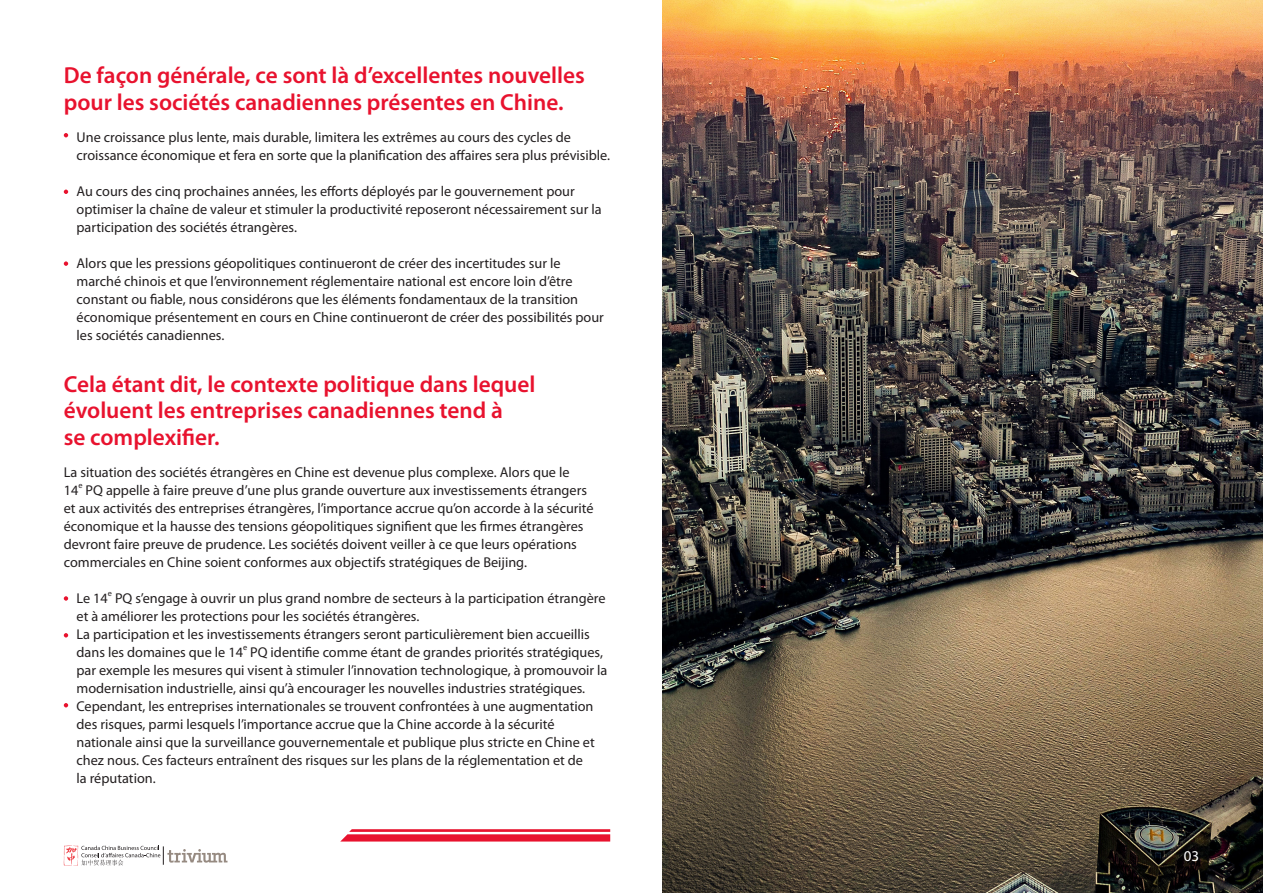
<style>
.page{position:relative;width:1263px;height:893px;background:#fff}
.page>*{position:absolute;margin:0;border:0;box-sizing:border-box;transform-origin:0 0}
.t1{font:600 23.25px/26.4px "Myriad Pro";color:#e8122e}
.t2{font:15px "Myriad Pro";color:#fff}
.t3{font:14.25px/18px "Myriad Pro";color:#231f20}
.t4{font:8.25px "Myriad Pro";color:#231f20}
</style>
<div class="page">
<svg style="left:64px;top:703px;width:4px;height:4px"></svg>
<svg style="left:64px;top:596px;width:4px;height:5px"></svg>
<svg style="left:64px;top:633px;width:4px;height:4px"></svg>
<svg style="left:64px;top:133px;width:4px;height:4px"></svg>
<svg style="left:64px;top:190px;width:4px;height:4px"></svg>
<svg style="left:64px;top:261px;width:4px;height:5px"></svg>
<svg style="left:341px;top:829px;width:269px;height:12px"></svg>
<img style="left:662px;top:0;width:601px;height:893px">
<svg style="left:64px;top:846px;width:163px;height:19px"></svg>
<p class="t1" style="left:64px;top:62px;width:523px">De façon générale, ce sont là d’excellentes nouvelles pour les sociétés canadiennes présentes en Chine.</p>
<p class="t3" style="left:77px;top:128px;width:535px">Une croissance plus lente, mais durable, limitera les extrêmes au cours des cycles de croissance économique et fera en sorte que la planification des affaires sera plus prévisible.</p>
<p class="t3" style="left:77px;top:182px;width:527px">Au cours des cinq prochaines années, les efforts déployés par le gouvernement pour optimiser la chaîne de valeur et stimuler la productivité reposeront nécessairement sur la participation des sociétés étrangères.</p>
<p class="t3" style="left:77px;top:254px;width:529px">Alors que les pressions géopolitiques continueront de créer des incertitudes sur le marché chinois et que l’environnement réglementaire national est encore loin d’être constant ou fiable, nous considérons que les éléments fondamentaux de la transition économique présentement en cours en Chine continueront de créer des possibilités pour les sociétés canadiennes.</p>
<p class="t1" style="left:64px;top:370px;width:473px">Cela étant dit, le contexte politique dans lequel évoluent les entreprises canadiennes tend à<br>se complexifier.</p>
<p class="t3" style="left:64px;top:463px;width:507px">La situation des sociétés étrangères en Chine est devenue plus complexe. Alors que le<br>14</p>
<p class="t4" style="left:78px;top:481px;width:6px">e</p>
<p class="t3" style="left:64px;top:481px;width:531px;text-indent:22px">PQ appelle à faire preuve d’une plus grande ouverture aux investissements étrangers et aux activités des entreprises étrangères, l’importance accrue qu’on accorde à la sécurité économique et la hausse des tensions géopolitiques signifient que les firmes étrangères devront faire preuve de prudence. Les sociétés doivent veiller à ce que leurs opérations commerciales en Chine soient conformes aux objectifs stratégiques de Beijing.</p>
<p class="t3" style="left:77px;top:589px;width:33px">Le 14</p>
<p class="t4" style="left:108px;top:589px;width:6px">e</p>
<p class="t3" style="left:77px;top:589px;width:530px;text-indent:38px">PQ s’engage à ouvrir un plus grand nombre de secteurs à la participation étrangère et à améliorer les protections pour les sociétés étrangères.</p>
<p class="t3" style="left:77px;top:625px;width:515px">La participation et les investissements étrangers seront particulièrement bien accueillis dans les domaines que le 14</p>
<p class="t4" style="left:243px;top:643px;width:6px">e</p>
<p class="t3" style="left:77px;top:643px;width:532px;text-indent:174px">PQ identifie comme étant de grandes priorités stratégiques, par exemple les mesures qui visent à stimuler l’innovation technologique, à promouvoir la modernisation industrielle, ainsi qu’à encourager les nouvelles industries stratégiques.</p>
<p class="t3" style="left:77px;top:697px;width:520px">Cependant, les entreprises internationales se trouvent confrontées à une augmentation des risques, parmi lesquels l’importance accrue que la Chine accorde à la sécurité nationale ainsi que la surveillance gouvernementale et publique plus stricte en Chine et chez nous. Ces facteurs entraînent des risques sur les plans de la réglementation et de la réputation.</p>
<p class="t2" style="left:1184px;top:847px;width:17px">03</p>
</div>
